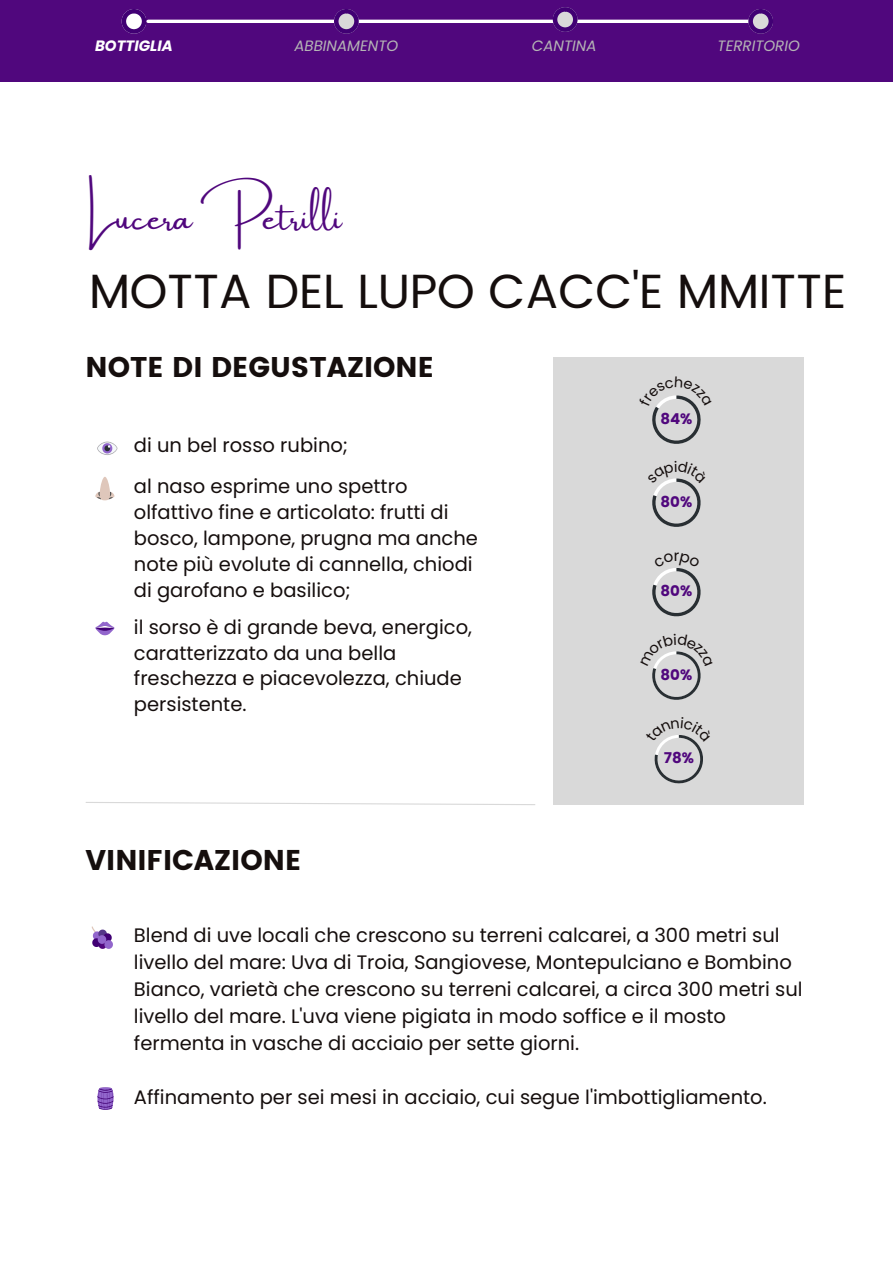
<style>
.page{position:relative;width:893px;height:1264px;background:#fff}
.page>*{position:absolute;margin:0;border:0;box-sizing:border-box;transform-origin:0 0}
.t1{font:48px "Poppins";letter-spacing:-.005em;color:#150e0d}
.t2{font:34.35px "Amsterdam One";color:#50077d}
.t3{font:28.5px "Poppins";color:#150e0d}
.t4{font:19.5px/25.8px "Poppins";color:#150e0d}
.t5{font:italic 15px "Poppins";color:#b5b5b5}
.t6{font:15px "Poppins";color:#50077d}
.t7{font:italic 700 15px "Poppins";color:#fff}
</style>
<div class="page">
<svg style="left:97px;top:441px;width:20px;height:14px"></svg>
<svg style="left:98px;top:442px;width:19px;height:12px"></svg>
<svg style="left:102px;top:443px;width:10px;height:10px"></svg>
<svg style="left:95px;top:477px;width:19px;height:23px"></svg>
<svg style="left:95px;top:621px;width:19px;height:14px"></svg>
<svg style="left:97px;top:1087px;width:17px;height:22px"></svg>
<svg style="left:92px;top:926px;width:21px;height:22px"></svg>
<div style="left:0;top:0;width:892px;height:82px;background:#50077d"></div>
<svg style="left:122px;top:9px;width:24px;height:25px"></svg>
<hr style="left:148px;top:20px;width:610px;height:3px;background:#fff">
<svg style="left:334px;top:9px;width:25px;height:25px"></svg>
<svg style="left:748px;top:9px;width:25px;height:25px"></svg>
<svg style="left:552px;top:7px;width:25px;height:25px"></svg>
<svg style="left:85px;top:802px;width:450px;height:3px"></svg>
<div style="left:552px;top:357px;width:251px;height:447px;background:#d9d9d9"></div>
<svg style="left:652px;top:395px;width:49px;height:49px"></svg>
<svg style="left:652px;top:568px;width:48px;height:48px"></svg>
<svg style="left:652px;top:478px;width:49px;height:49px"></svg>
<svg style="left:652px;top:651px;width:49px;height:49px"></svg>
<svg style="left:654px;top:735px;width:49px;height:48px"></svg>
<p class="t7" style="left:95px;top:35px;width:79px">BOTTIGLIA</p>
<p class="t5" style="left:294px;top:35px;width:105px">ABBINAMENTO</p>
<p class="t5" style="left:532px;top:35px;width:66px">CANTINA</p>
<p class="t5" style="left:717px;top:35px;width:84px">TERRITORIO</p>
<h2 class="t2" style="left:89px;top:199px;width:254px">Lucera Petrilli</h2>
<h1 class="t1" style="left:89px;top:263px;width:758px">MOTTA DEL LUPO CACC'E MMITTE</h1>
<h3 class="t3" style="left:85px;top:351px;width:350px">NOTE DI DEGUSTAZIONE</h3>
<p class="t4" style="left:134px;top:425px;width:275px;line-height:40.8px">di un bel rosso rubino;<br>al naso esprime uno spettro</p>
<p class="t4" style="left:134px;top:499px;width:345px">olfattivo fine e articolato: frutti di bosco, lampone, prugna ma anche note più evolute di cannella, chiodi di garofano e basilico;</p>
<p class="t4" style="left:134px;top:614px;width:339px">il sorso è di grande beva, energico, caratterizzato da una bella freschezza e piacevolezza, chiude persistente.</p>
<h3 class="t3" style="left:85px;top:843px;width:217px">VINIFICAZIONE</h3>
<p class="t6" style="left:660px;top:410px;width:34px">84%</p>
<p class="t6" style="left:660px;top:493px;width:33px">80%</p>
<p class="t6" style="left:660px;top:582px;width:33px">80%</p>
<p class="t6" style="left:660px;top:666px;width:33px">80%</p>
<p class="t6" style="left:663px;top:749px;width:32px">78%</p>
<p class="t4" style="left:134px;top:921px;width:670px;line-height:27px">Blend di uve locali che crescono su terreni calcarei, a 300 metri sul livello del mare: Uva di Troia, Sangiovese, Montepulciano e Bombino Bianco, varietà che crescono su terreni calcarei, a circa 300 metri sul livello del mare. L'uva viene pigiata in modo soffice e il mosto fermenta in vasche di acciaio per sette giorni.</p>
<p class="t4" style="left:134px;top:1084px;width:634px">Affinamento per sei mesi in acciaio, cui segue l'imbottigliamento.</p>
</div>
